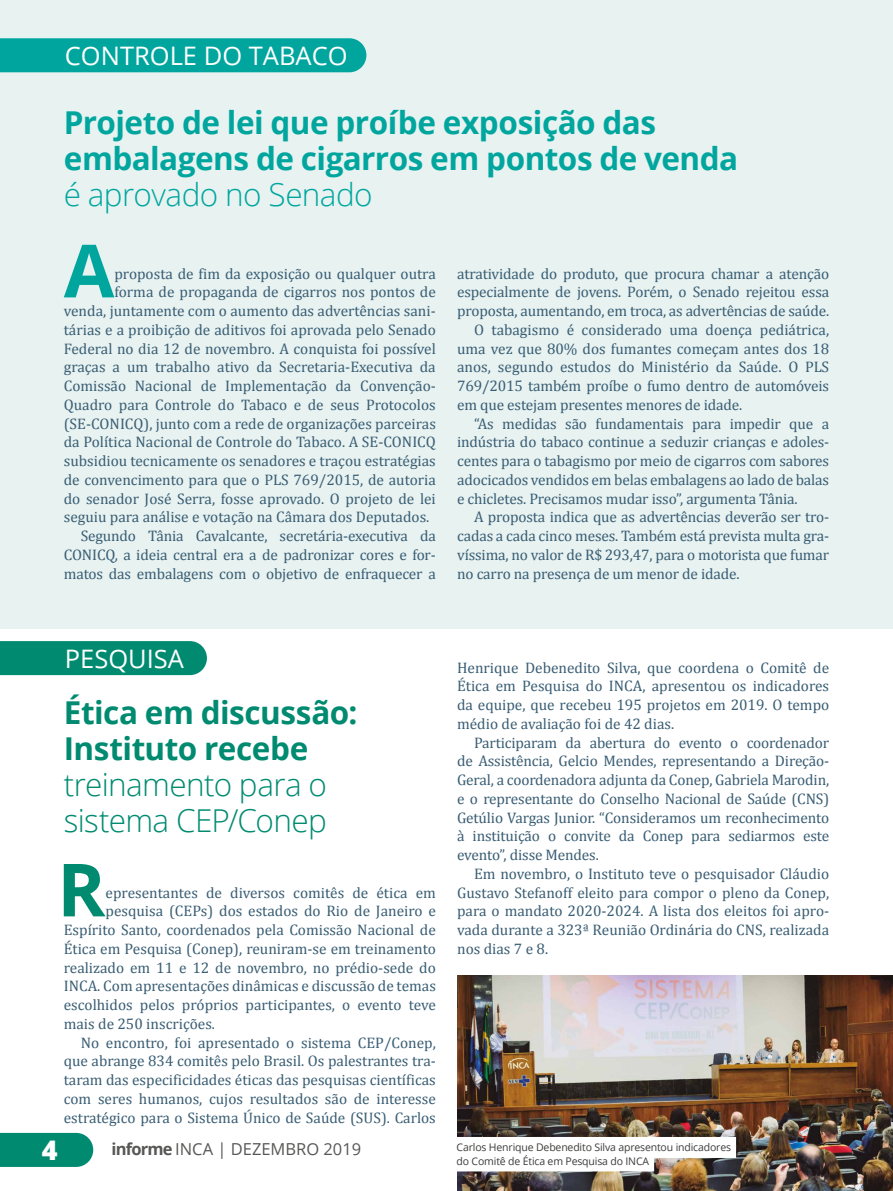
<style>
.page{position:relative;width:893px;height:1191px;background:#fff}
.page>*{position:absolute;margin:0;border:0;box-sizing:border-box;transform-origin:0 0}
.t1{font:700 73.35px "Open Sans";color:#00a69e}
.t2{font:700 73.35px "Open Sans";color:#008b71}
.t3{font:700 31.5px/36px "Open Sans";letter-spacing:-.015em;color:#00a69e}
.t4{font:700 31.5px/36px "Open Sans";letter-spacing:-.015em;color:#008b71}
.t5{font:300 31.5px/36px "Open Sans";letter-spacing:-.02em;color:#008b71}
.t6{font:300 31.5px "Open Sans";letter-spacing:-.015em;color:#00a69e}
.t7{font:800 27px "Open Sans";color:#fff}
.t8{font:25.5px "Open Sans";color:#fff}
.t9{font:16.5px "Open Sans";color:#575756}
.t10{font:15.3px/18.8px "Cambria";color:#395d73;text-align:justify}
.t11{font:10.5px/13.5px "Open Sans";letter-spacing:-.015em;color:#3c3c3b}
.s1{font-weight:700}
</style>
<div class="page">
<div style="left:0;top:0;width:893px;height:629px;background:#e7f2f1"></div>
<img style="left:457px;top:975px;width:436px;height:216px">
<div style="left:0;top:38px;width:366px;height:34px;background:#00a69e"></div>
<div style="left:0;top:641px;width:207px;height:34px;background:#008b71"></div>
<div style="left:457px;top:1137px;width:279px;height:21px;background:#fff"></div>
<div style="left:457px;top:1150px;width:197px;height:21px;background:#fff"></div>
<div style="left:0;top:1132px;width:93px;height:34px;background:#008b71"></div>
<h3 class="t8" style="left:65px;top:38px;width:284px">CONTROLE DO TABACO</h3>
<h2 class="t3" style="left:64px;top:104px;width:676px">Projeto de lei que proíbe exposição das embalagens de cigarros em pontos de venda</h2>
<h2 class="t6" style="left:64px;top:173px;width:310px">é aprovado no Senado</h2>
<h1 class="t1" style="left:64px;top:219px;width:52px">A</h1>
<p class="t10" style="left:114px;top:264px;width:323px">proposta de fim da exposição ou qualquer outra</p>
<p class="t10" style="left:114px;top:283px;width:323px">forma de propaganda de cigarros nos pontos de</p>
<p class="t10" style="left:64px;top:301px;width:374px">venda, juntamente com o aumento das advertências sani-</p>
<p class="t10" style="left:64px;top:320px;width:374px">tárias e a proibição de aditivos foi aprovada pelo Senado</p>
<p class="t10" style="left:64px;top:339px;width:374px">Federal no dia 12 de novembro. A conquista foi possível</p>
<p class="t10" style="left:64px;top:358px;width:373px">graças a um trabalho ativo da Secretaria-Executiva da</p>
<p class="t10" style="left:64px;top:376px;width:374px">Comissão Nacional de Implementação da Convenção-</p>
<p class="t10" style="left:64px;top:395px;width:374px">Quadro para Controle do Tabaco e de seus Protocolos</p>
<p class="t10" style="left:64px;top:414px;width:374px">(SE-CONICQ), junto com a rede de organizações parceiras</p>
<p class="t10" style="left:64px;top:433px;width:373px">da Política Nacional de Controle do Tabaco. A SE-CONICQ</p>
<p class="t10" style="left:64px;top:451px;width:374px">subsidiou tecnicamente os senadores e traçou estratégias</p>
<p class="t10" style="left:64px;top:470px;width:374px">de convencimento para que o PLS 769/2015, de autoria</p>
<p class="t10" style="left:64px;top:489px;width:374px">do senador José Serra, fosse aprovado. O projeto de lei</p>
<p class="t10" style="left:64px;top:508px;width:367px">seguiu para análise e votação na Câmara dos Deputados.</p>
<p class="t10" style="left:81px;top:526px;width:357px">Segundo Tânia Cavalcante, secretária-executiva da</p>
<p class="t10" style="left:64px;top:545px;width:374px">CONICQ, a ideia central era a de padronizar cores e for-</p>
<p class="t10" style="left:64px;top:564px;width:374px">matos das embalagens com o objetivo de enfraquecer a</p>
<p class="t10" style="left:457px;top:264px;width:374px">atratividade do produto, que procura chamar a atenção</p>
<p class="t10" style="left:457px;top:283px;width:374px">especialmente de jovens. Porém, o Senado rejeitou essa</p>
<p class="t10" style="left:457px;top:301px;width:374px">proposta, aumentando, em troca, as advertências de saúde.</p>
<p class="t10" style="left:474px;top:320px;width:357px">O tabagismo é considerado uma doença pediátrica,</p>
<p class="t10" style="left:457px;top:339px;width:374px">uma vez que 80% dos fumantes começam antes dos 18</p>
<p class="t10" style="left:457px;top:358px;width:374px">anos, segundo estudos do Ministério da Saúde. O PLS</p>
<p class="t10" style="left:457px;top:376px;width:374px">769/2015 também proíbe o fumo dentro de automóveis</p>
<p class="t10" style="left:457px;top:395px;width:287px">em que estejam presentes menores de idade.</p>
<p class="t10" style="left:474px;top:414px;width:357px">“As medidas são fundamentais para impedir que a</p>
<p class="t10" style="left:457px;top:433px;width:374px">indústria do tabaco continue a seduzir crianças e adoles-</p>
<p class="t10" style="left:457px;top:451px;width:374px">centes para o tabagismo por meio de cigarros com sabores</p>
<p class="t10" style="left:457px;top:470px;width:374px">adocicados vendidos em belas embalagens ao lado de balas</p>
<p class="t10" style="left:457px;top:489px;width:342px">e chicletes. Precisamos mudar isso”, argumenta Tânia.</p>
<p class="t10" style="left:474px;top:508px;width:357px">A proposta indica que as advertências deverão ser tro-</p>
<p class="t10" style="left:457px;top:526px;width:374px">cadas a cada cinco meses. Também está prevista multa gra-</p>
<p class="t10" style="left:457px;top:545px;width:374px">víssima, no valor de R$ 293,47, para o motorista que fumar</p>
<p class="t10" style="left:457px;top:564px;width:284px">no carro na presença de um menor de idade.</p>
<h3 class="t8" style="left:65px;top:641px;width:121px">PESQUISA</h3>
<h2 class="t4" style="left:64px;top:694px;width:295px">Ética em discussão:<br>Instituto recebe</h2>
<h2 class="t5" style="left:64px;top:766px;width:265px">treinamento para o sistema CEP/Conep</h2>
<h1 class="t2" style="left:57px;top:838px;width:50px">R</h1>
<p class="t10" style="left:106px;top:883px;width:332px">epresentantes de diversos comitês de ética em</p>
<p class="t10" style="left:106px;top:901px;width:332px">pesquisa (CEPs) dos estados do Rio de Janeiro e</p>
<p class="t10" style="left:64px;top:920px;width:374px">Espírito Santo, coordenados pela Comissão Nacional de</p>
<p class="t10" style="left:64px;top:939px;width:374px">Ética em Pesquisa (Conep), reuniram-se em treinamento</p>
<p class="t10" style="left:64px;top:958px;width:374px">realizado em 11 e 12 de novembro, no prédio-sede do</p>
<p class="t10" style="left:64px;top:976px;width:374px">INCA. Com apresentações dinâmicas e discussão de temas</p>
<p class="t10" style="left:64px;top:995px;width:374px">escolhidos pelos próprios participantes, o evento teve</p>
<p class="t10" style="left:64px;top:1014px;width:153px">mais de 250 inscrições.</p>
<p class="t10" style="left:81px;top:1033px;width:357px">No encontro, foi apresentado o sistema CEP/Conep,</p>
<p class="t10" style="left:64px;top:1051px;width:374px">que abrange 834 comitês pelo Brasil. Os palestrantes tra-</p>
<p class="t10" style="left:64px;top:1070px;width:374px">taram das especificidades éticas das pesquisas científicas</p>
<p class="t10" style="left:64px;top:1089px;width:374px">com seres humanos, cujos resultados são de interesse</p>
<p class="t10" style="left:64px;top:1108px;width:374px">estratégico para o Sistema Único de Saúde (SUS). Carlos</p>
<h3 class="t7" style="left:42px;top:1129px;width:17px">4</h3>
<p class="t9" style="left:112px;top:1137px;width:251px"><span class="s1">informe</span> INCA | DEZEMBRO 2019</p>
<p class="t10" style="left:457px;top:658px;width:374px">Henrique Debenedito Silva, que coordena o Comitê de Ética em Pesquisa do INCA, apresentou os indicadores da equipe, que recebeu 195 projetos em 2019. O tempo médio de avaliação foi de 42 dias.</p>
<p class="t10" style="left:457px;top:733px;width:374px;text-indent:17px">Participaram da abertura do evento o coordenador de Assistência, Gelcio Mendes, representando a Direção-Geral, a coordenadora adjunta da Conep, Gabriela Marodin, e o representante do Conselho Nacional de Saúde (CNS)<br>Getúlio Vargas Junior. “Consideramos um reconhecimento à instituição o convite da Conep para sediarmos este evento”, disse Mendes.</p>
<p class="t10" style="left:457px;top:864px;width:374px;text-indent:17px">Em novembro, o Instituto teve o pesquisador Cláudio Gustavo Stefanoff eleito para compor o pleno da Conep, para o mandato 2020-2024. A lista dos eleitos foi apro&shy;vada durante a 323ª Reunião Ordinária do CNS, realizada nos dias 7 e 8.</p>
<p class="t11" style="left:457px;top:1140px;width:276px">Carlos Henrique Debenedito Silva apresentou indicadores do Comitê de Ética em Pesquisa do INCA</p>
</div>
